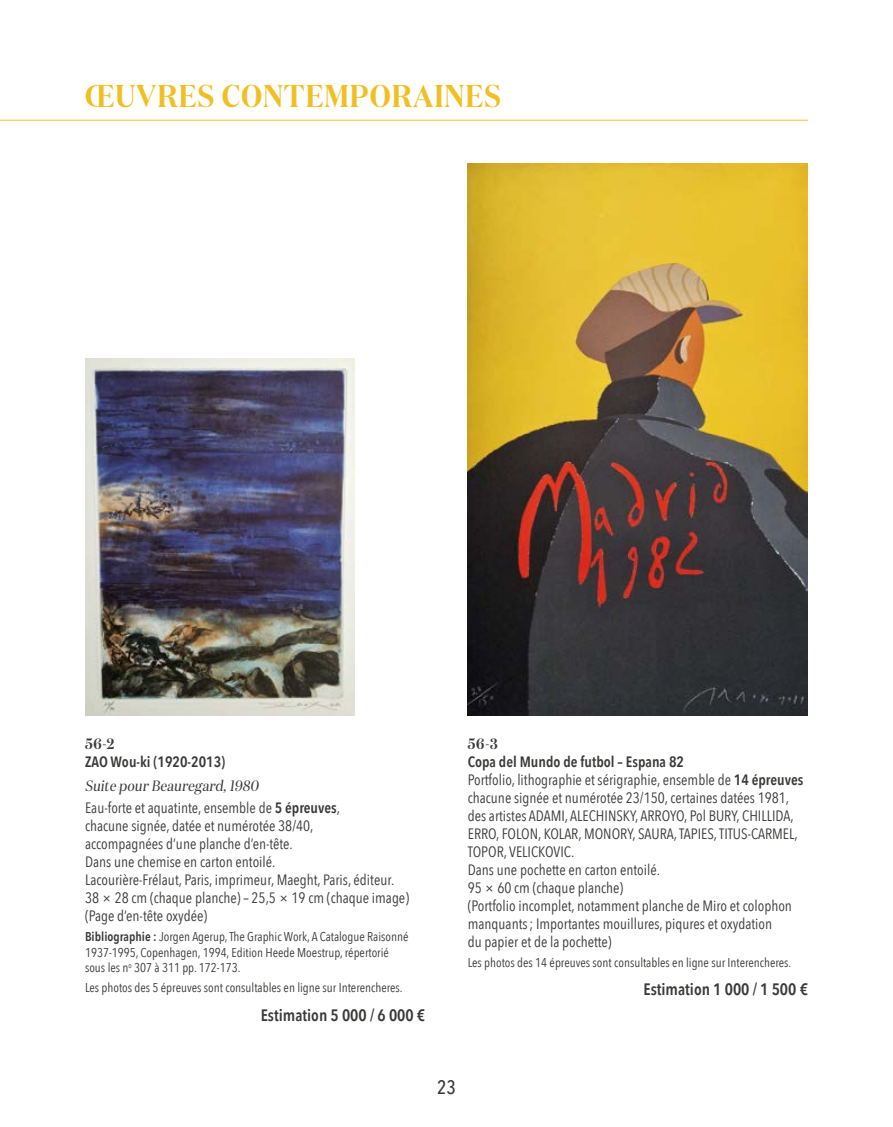
<style>
.page{position:relative;width:893px;height:1127px;background:#fff}
.page>*{position:absolute;margin:0;border:0;box-sizing:border-box;transform-origin:0 0}
.t1{font:600 31.5px "Domaine Disp Nar";letter-spacing:.03em;color:#f2bf23}
.t2{font:500 19.5px "Avenir Next Condensed";color:#3a3a39}
.t3{font:600 16.5px "Avenir Next Condensed";color:#3a3a39}
.t4{font:15px/18px "Avenir Next Condensed";color:#3a3a39}
.t5{font:15px "Domaine Disp Nar";color:#3a3a39}
.t6{font:600 15px "Avenir Next Condensed";color:#3a3a39}
.t7{font:600 15px "Domaine Disp Nar";color:#3a3a39}
.t8{font:12.75px/15.8px "Avenir Next Condensed";color:#3a3a39}
.s1{font-weight:600}
</style>
<div class="page">
<img style="left:85px;top:359px;width:269px;height:357px">
<img style="left:468px;top:163px;width:340px;height:553px">
<hr style="left:0;top:120px;width:808px;height:1px;background:#f2bf23">
<h1 class="t1" style="left:85px;top:77px;width:417px">ŒUVRES CONTEMPORAINES</h1>
<p class="t7" style="left:85px;top:734px;width:31px">56-2</p>
<p class="t6" style="left:85px;top:749px;width:142px">ZAO Wou-ki (1920-2013)</p>
<p class="t5" style="left:85px;top:776px;width:177px">Suite pour Beauregard,1980</p>
<p class="t4" style="left:85px;top:798px;width:326px">Eau-forte et aquatinte, ensemble de <span class="s1">5 épreuves</span>,<br>chacune signée, datée et numérotée 38/40,<br>accompagnées d’une planche d’en-tête.<br>Dans une chemise en carton entoilé.<br>Lacourière-Frélaut, Paris, imprimeur, Maeght, Paris, éditeur.<br>38 × 28 cm (chaque planche) – 25,5 × 19 cm (chaque image) (Page d’en-tête oxydée)</p>
<p class="t8" style="left:85px;top:928px;width:325px"><span class="s1">Bibliographie :</span> Jorgen Agerup, The Graphic Work, A Catalogue Raisonné<br>1937-1995, Copenhagen, 1994, Edition Heede Moestrup, répertorié sous les n<sup>o</sup> 307 à 311 pp. 172-173.</p>
<p class="t8" style="left:85px;top:979px;width:319px">Les photos des 5 épreuves sont consultables en ligne sur Interencheres.</p>
<p class="t3" style="left:261px;top:1000px;width:166px">Estimation 5 000 / 6 000 €</p>
<p class="t7" style="left:468px;top:734px;width:31px">56-3</p>
<p class="t4" style="left:468px;top:752px;width:337px"><span class="s1">Copa del Mundo de futbol – Espana 82<br></span>Portfolio, lithographie et sérigraphie, ensemble de <span class="s1">14 épreuves </span>chacune signée et numérotée 23/150, certaines datées 1981, des artistes ADAMI, ALECHINSKY, ARROYO, Pol BURY, CHILLIDA, ERRO, FOLON, KOLAR, MONORY, SAURA, TAPIES, TITUS-CARMEL, TOPOR, VELICKOVIC.<br>Dans une pochette en carton entoilé.<br>95 × 60 cm (chaque planche)<br>(Portfolio incomplet, notamment planche de Miro et colophon manquants; Importantes mouillures, piqures et oxydation<br>du papier et de la pochette)</p>
<p class="t8" style="left:468px;top:954px;width:325px">Les photos des 14 épreuves sont consultables en ligne sur Interencheres.</p>
<p class="t3" style="left:643px;top:975px;width:166px">Estimation 1 000 / 1 500 €</p>
<h2 class="t2" style="left:437px;top:1075px;width:20px">23</h2>
</div>
